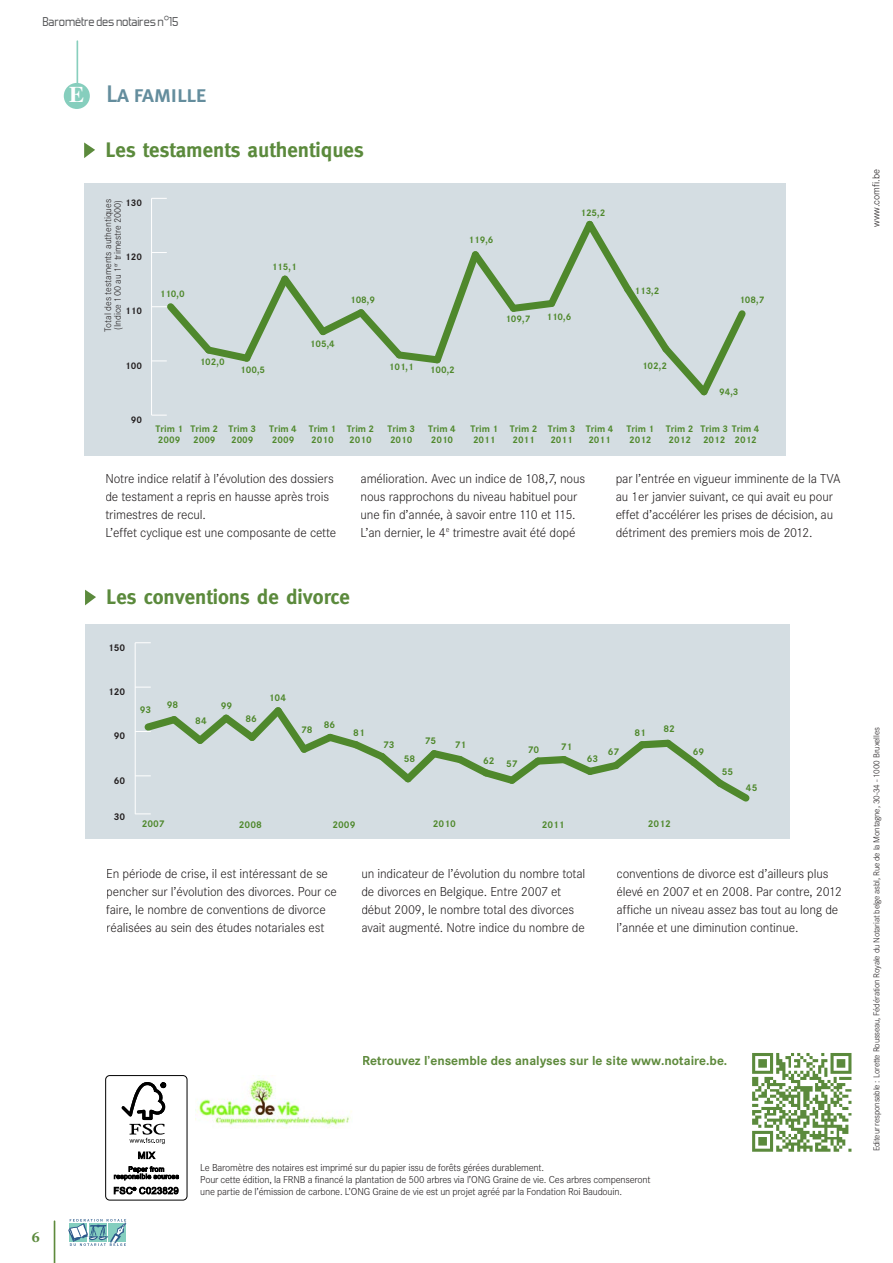
<style>
.page{position:relative;width:893px;height:1263px;background:#fff}
.page>*{position:absolute;margin:0;border:0;box-sizing:border-box;transform-origin:0 0}
.t1{font:24px "Meta Plus Medium Caps";letter-spacing:-.03em;color:#648d9d}
.t2{font:700 21px "Meta";color:#5b8a3c}
.t3{font:15px "Forgotten Futurist";letter-spacing:-.01em;color:#57585a}
.t4{font:700 14.85px "Warnock Pro";color:#5b8a3c}
.t5{font:300 13.5px/18px "Corporate S";letter-spacing:-.01em;color:#231f20}
.t6{font:700 13.5px "Corporate S";color:#5e8a3c}
.t7{font:300 10.5px/12px "Corporate S";letter-spacing:-.02em;color:#231f20}
.t8{font:300 10.5px "Corporate S";color:#231f20}
.t9{font:700 10.05px "Corporate S";color:#4f882c}
.t10{font:700 10.05px "Corporate S";color:#231f20}
.t11{font:700 9.9px/11.2px "Corporate S";color:#4f882c}
.t12{font:300 9.9px/9.9px "Corporate S";color:#231f20}
.t13{font:700 9.9px "Corporate S";color:#231f20}
.t14{font:300 8.85px "Corporate S";letter-spacing:-.02em;color:#231f20}
.s1{font-family:"Times";font-weight:700;font-size:22.5px;color:#fff}
</style>
<div class="page">
<svg style="left:54px;top:1220px;width:1px;height:43px"></svg>
<div style="left:105px;top:1075px;width:82px;height:125px;border:1px solid #000;border-radius:4px"></div>
<svg style="left:121px;top:1082px;width:45px;height:62px"></svg>
<svg style="left:138px;top:1151px;width:17px;height:9px"></svg>
<svg style="left:114px;top:1166px;width:65px;height:14px"></svg>
<svg style="left:114px;top:1187px;width:65px;height:7px"></svg>
<img style="left:752px;top:1053px;width:100px;height:99px">
<svg style="left:84px;top:142px;width:11px;height:16px"></svg>
<div style="left:84px;top:183px;width:701px;height:272px;background:#d4dde2"></div>
<hr style="left:151px;top:198px;width:1px;height:217px;background:#fff">
<svg style="left:152px;top:415px;width:15px;height:1px"></svg>
<svg style="left:152px;top:198px;width:15px;height:1px"></svg>
<svg style="left:152px;top:220px;width:594px;height:176px"></svg>
<svg style="left:68px;top:1219px;width:58px;height:27px"></svg>
<img style="left:195px;top:1079px;width:157px;height:49px">
<svg style="left:85px;top:590px;width:11px;height:15px"></svg>
<div style="left:85px;top:625px;width:705px;height:214px;background:#d4dde2"></div>
<hr style="left:135px;top:643px;width:1px;height:171px;background:#fff">
<svg style="left:136px;top:687px;width:15px;height:1px"></svg>
<svg style="left:135px;top:642px;width:16px;height:1px"></svg>
<svg style="left:135px;top:701px;width:615px;height:113px"></svg>
<hr style="left:77px;top:40px;width:1px;height:51px;background:#88cfbd">
<div style="left:64px;top:83px;width:26px;height:26px;background:#86cebd;border-radius:50%"></div>
<p class="t3" style="left:43px;top:15px;width:137px">Baromètre des notaires n°15</p>
<h1 class="t1" style="left:69px;top:80px;width:139px"><span class="s1">E</span> La famille</h1>
<h2 class="t2" style="left:105px;top:137px;width:260px">Les testaments authentiques</h2>
<p class="t13" style="left:125px;top:197px;width:18px">130</p>
<p class="t12" style="left:103px;top:332px;width:135px;rotate:-90deg">Total des testaments authentiques (Indice 100 au 1<sup>er</sup> trimestre 2000)</p>
<p class="t13" style="left:125px;top:251px;width:18px">120</p>
<p class="t13" style="left:125px;top:305px;width:18px">110</p>
<p class="t13" style="left:125px;top:360px;width:18px">100</p>
<p class="t11" style="left:160px;top:288px;width:26px">110,0</p>
<p class="t11" style="left:200px;top:356px;width:26px">102,0</p>
<p class="t11" style="left:272px;top:261px;width:26px">115,1</p>
<p class="t11" style="left:240px;top:365px;width:26px">100,5</p>
<p class="t11" style="left:310px;top:338px;width:26px">105,4</p>
<p class="t11" style="left:350px;top:295px;width:26px">108,9</p>
<p class="t11" style="left:389px;top:362px;width:26px">101,1</p>
<p class="t11" style="left:430px;top:365px;width:26px">100,2</p>
<p class="t11" style="left:468px;top:234px;width:26px">119,6</p>
<p class="t11" style="left:580px;top:208px;width:26px">125,2</p>
<p class="t11" style="left:505px;top:313px;width:26px">109,7</p>
<p class="t11" style="left:546px;top:311px;width:26px">110,6</p>
<p class="t11" style="left:634px;top:286px;width:26px">113,2</p>
<p class="t11" style="left:642px;top:360px;width:26px">102,2</p>
<p class="t11" style="left:739px;top:294px;width:26px">108,7</p>
<p class="t13" style="left:131px;top:414px;width:13px">90</p>
<p class="t11" style="left:719px;top:387px;width:21px">94,3</p>
<p class="t11" style="left:700px;top:423px;width:60px">Trim 3 Trim 4<br>2012</p>
<p class="t11" style="left:156px;top:423px;width:29px">Trim 1<br>2009</p>
<p class="t11" style="left:191px;top:423px;width:29px">Trim 2<br>2009</p>
<p class="t11" style="left:229px;top:423px;width:29px">Trim 3<br>2009</p>
<p class="t11" style="left:269px;top:423px;width:29px">Trim 4<br>2009</p>
<p class="t11" style="left:309px;top:423px;width:29px">Trim 1<br>2010</p>
<p class="t11" style="left:347px;top:423px;width:29px">Trim 2<br>2010</p>
<p class="t11" style="left:387px;top:423px;width:29px">Trim 3<br>2010</p>
<p class="t11" style="left:428px;top:423px;width:29px">Trim 4<br>2010</p>
<p class="t11" style="left:470px;top:423px;width:29px">Trim 1<br>2011</p>
<p class="t11" style="left:510px;top:423px;width:29px">Trim 2<br>2011</p>
<p class="t11" style="left:548px;top:423px;width:29px">Trim 3<br>2011</p>
<p class="t11" style="left:627px;top:423px;width:29px">Trim 1<br>2012</p>
<p class="t11" style="left:666px;top:423px;width:29px">Trim 2<br>2012</p>
<p class="t11" style="left:586px;top:423px;width:29px">Trim 4<br>2011</p>
<p class="t11" style="left:734px;top:434px;width:24px">2012</p>
<p class="t5" style="left:105px;top:469px;width:232px">Notre indice relatif à l’évolution des dossiers de testament a repris en hausse après trois trimestres de recul.<br>L’effet cyclique est une composante de cette</p>
<p class="t5" style="left:361px;top:469px;width:226px">amélioration. Avec un indice de 108,7, nous nous rapprochons du niveau habituel pour une fin d’année, à savoir entre 110 et 115.<br>L’an dernier, le 4<sup>e</sup> trimestre avait été dopé</p>
<p class="t5" style="left:616px;top:469px;width:226px">par l’entrée en vigueur imminente de la TVA au 1er janvier suivant, ce qui avait eu pour effet d’accélérer les prises de décision, au détriment des premiers mois de 2012.</p>
<h2 class="t2" style="left:106px;top:584px;width:245px">Les conventions de divorce</h2>
<p class="t10" style="left:108px;top:641px;width:19px">150</p>
<p class="t10" style="left:108px;top:686px;width:19px">120</p>
<p class="t10" style="left:114px;top:730px;width:13px">90</p>
<p class="t10" style="left:114px;top:774px;width:13px">60</p>
<p class="t10" style="left:114px;top:811px;width:13px">30</p>
<p class="t9" style="left:140px;top:704px;width:13px">93</p>
<p class="t9" style="left:167px;top:699px;width:13px">98</p>
<p class="t9" style="left:142px;top:818px;width:24px">2007</p>
<p class="t9" style="left:195px;top:715px;width:13px">84</p>
<p class="t9" style="left:221px;top:700px;width:13px">99</p>
<p class="t9" style="left:245px;top:713px;width:13px">86</p>
<p class="t9" style="left:269px;top:692px;width:19px">104</p>
<p class="t9" style="left:301px;top:724px;width:13px">78</p>
<p class="t9" style="left:324px;top:718px;width:13px">86</p>
<p class="t9" style="left:353px;top:727px;width:13px">81</p>
<p class="t9" style="left:383px;top:738px;width:13px">73</p>
<p class="t9" style="left:404px;top:753px;width:13px">58</p>
<p class="t9" style="left:425px;top:735px;width:13px">75</p>
<p class="t9" style="left:455px;top:739px;width:13px">71</p>
<p class="t9" style="left:483px;top:756px;width:36px">62 57</p>
<p class="t9" style="left:528px;top:744px;width:13px">70</p>
<p class="t9" style="left:561px;top:741px;width:13px">71</p>
<p class="t9" style="left:587px;top:753px;width:13px">63</p>
<p class="t9" style="left:608px;top:746px;width:13px">67</p>
<p class="t9" style="left:634px;top:727px;width:13px">81</p>
<p class="t9" style="left:663px;top:723px;width:13px">82</p>
<p class="t9" style="left:239px;top:818px;width:24px">2008</p>
<p class="t9" style="left:332px;top:818px;width:24px">2009</p>
<p class="t9" style="left:433px;top:818px;width:24px">2010</p>
<p class="t9" style="left:542px;top:818px;width:24px">2011</p>
<p class="t9" style="left:648px;top:818px;width:24px">2012</p>
<p class="t9" style="left:693px;top:746px;width:13px">69</p>
<p class="t9" style="left:722px;top:766px;width:13px">55</p>
<p class="t9" style="left:746px;top:782px;width:13px">45</p>
<p class="t10" style="left:120px;top:863px;width:7px">0</p>
<p class="t5" style="left:106px;top:865px;width:232px">En période de crise, il est intéressant de se pencher sur l’évolution des divorces. Pour ce faire, le nombre de conventions de divorce réalisées au sein des études notariales est</p>
<p class="t5" style="left:361px;top:865px;width:225px">un indicateur de l’évolution du nombre total de divorces en Belgique. Entre 2007 et début 2009, le nombre total des divorces avait augmenté. Notre indice du nombre de</p>
<p class="t5" style="left:617px;top:865px;width:227px">conventions de divorce est d’ailleurs plus élevé en 2007 et en 2008. Par contre, 2012 affiche un niveau assez bas tout au long de l’année et une diminution continue.</p>
<p class="t6" style="left:362px;top:1053px;width:367px">Retrouvez l’ensemble des analyses sur le site www.notaire.be.</p>
<p class="t4" style="left:32px;top:1228px;width:10px">6</p>
<p class="t7" style="left:200px;top:1162px;width:452px">Le Baromètre des notaires est imprimé sur du papier issu de forêts gérées durablement.<br>Pour cette édition, la FRNB a financé la plantation de 500 arbres via l’ONG Graine de vie. Ces arbres compenseront une partie de l’émission de carbone. L’ONG Graine de vie est un projet agréé par la Fondation Roi Baudouin.</p>
<p class="t8" style="left:870px;top:227px;width:60px;rotate:-90deg">www.comfi.be</p>
<p class="t14" style="left:872px;top:1151px;width:425px;rotate:-90deg">Editeur responsable : Lorette Rousseau, Fédération Royale du Notariat belge asbl, Rue de la Montagne, 30-34 - 1000 Bruxelles</p>
</div>
